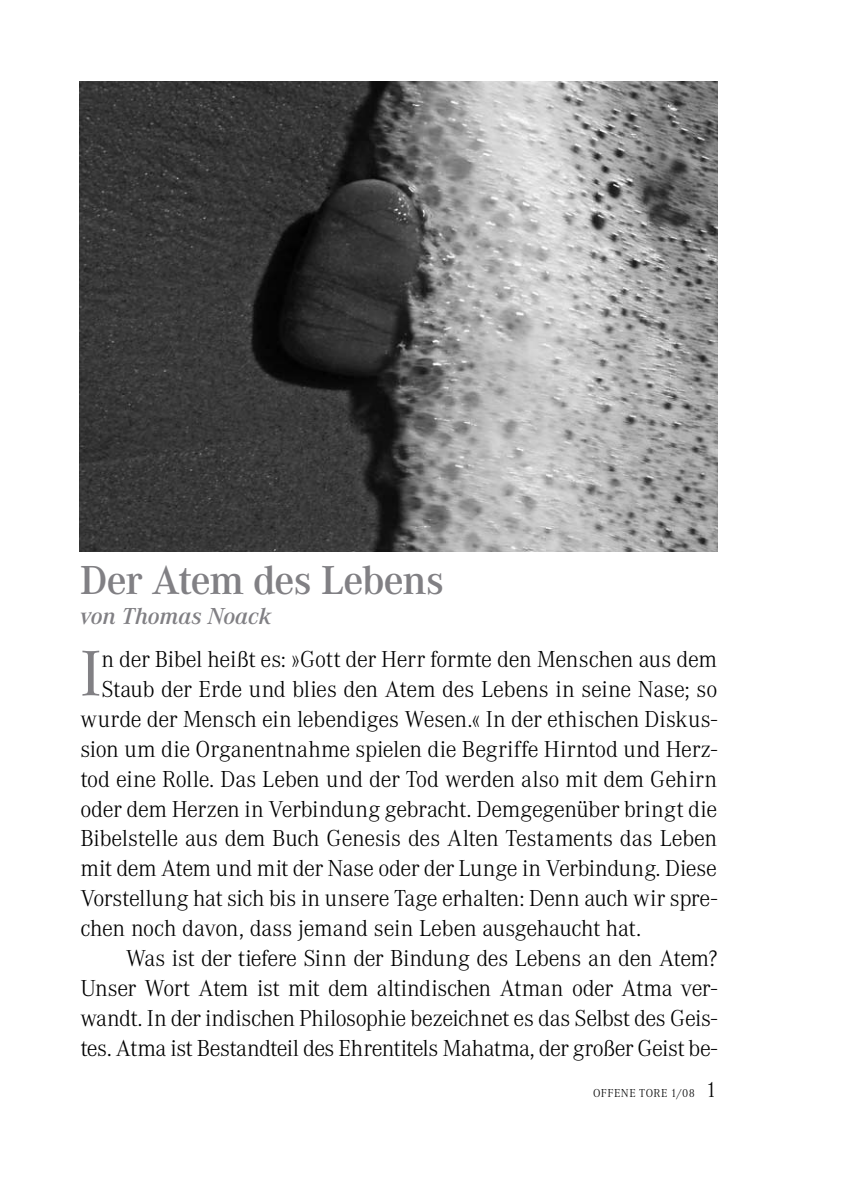
<style>
.page{position:relative;width:842px;height:1191px;background:#fff}
.page>*{position:absolute;margin:0;border:0;box-sizing:border-box;transform-origin:0 0}
.t1{font:67px "Corporate A";color:#818084}
.t2{font:600 42px "Corporate A";letter-spacing:-.025em;color:#818084}
.t3{font:300 24px "Corporate A";letter-spacing:-.015em;color:#000}
.t4{font:italic 600 24px "Corporate A";letter-spacing:-.005em;color:#818084}
.t5{font:300 12px "Corporate A";letter-spacing:.045em;color:#000}
.s1{font-size:22px}
</style>
<div class="page">
<img style="left:79px;top:82px;width:638px;height:469px">
<h2 class="t2" style="left:80px;top:556px;width:366px">Der Atem des Lebens</h2>
<p class="t4" style="left:80px;top:602px;width:192px">von Thomas Noack</p>
<h1 class="t1" style="left:80px;top:636px;width:23px">I</h1>
<p class="t3" style="left:101px;top:645px;width:617px">n der Bibel heißt es: »Gott der Herr formte den Menschen aus dem</p>
<p class="t3" style="left:101px;top:675px;width:617px">Staub der Erde und blies den Atem des Lebens in seine Nase; so</p>
<p class="t3" style="left:80px;top:705px;width:638px">wurde der Mensch ein lebendiges Wesen.« In der ethischen Diskus-</p>
<p class="t3" style="left:80px;top:735px;width:638px">sion um die Organentnahme spielen die Begriffe Hirntod und Herz-</p>
<p class="t3" style="left:80px;top:765px;width:638px">tod eine Rolle. Das Leben und der Tod werden also mit dem Gehirn</p>
<p class="t3" style="left:80px;top:795px;width:638px">oder dem Herzen in Verbindung gebracht. Demgegenüber bringt die</p>
<p class="t3" style="left:80px;top:825px;width:638px">Bibelstelle aus dem Buch Genesis des Alten Testaments das Leben</p>
<p class="t3" style="left:80px;top:855px;width:638px">mit dem Atem und mit der Nase oder der Lunge in Verbindung. Diese</p>
<p class="t3" style="left:80px;top:885px;width:638px">Vorstellung hat sich bis in unsere Tage erhalten: Denn auch wir spre-</p>
<p class="t3" style="left:80px;top:915px;width:562px">chen noch davon, dass jemand sein Leben ausgehaucht hat.</p>
<p class="t3" style="left:126px;top:945px;width:593px">Was ist der tiefere Sinn der Bindung des Lebens an den Atem?</p>
<p class="t3" style="left:80px;top:975px;width:638px">Unser Wort Atem ist mit dem altindischen Atman oder Atma ver-</p>
<p class="t3" style="left:80px;top:1005px;width:638px">wandt. In der indischen Philosophie bezeichnet es das Selbst des Geis-</p>
<p class="t3" style="left:80px;top:1035px;width:638px">tes. Atma ist Bestandteil des Ehrentitels Mahatma, der großer Geist be-</p>
<p class="t5" style="left:593px;top:1086px;width:126px">OFFENE TORE 1/08 <span class="s1">1</span></p>
</div>
